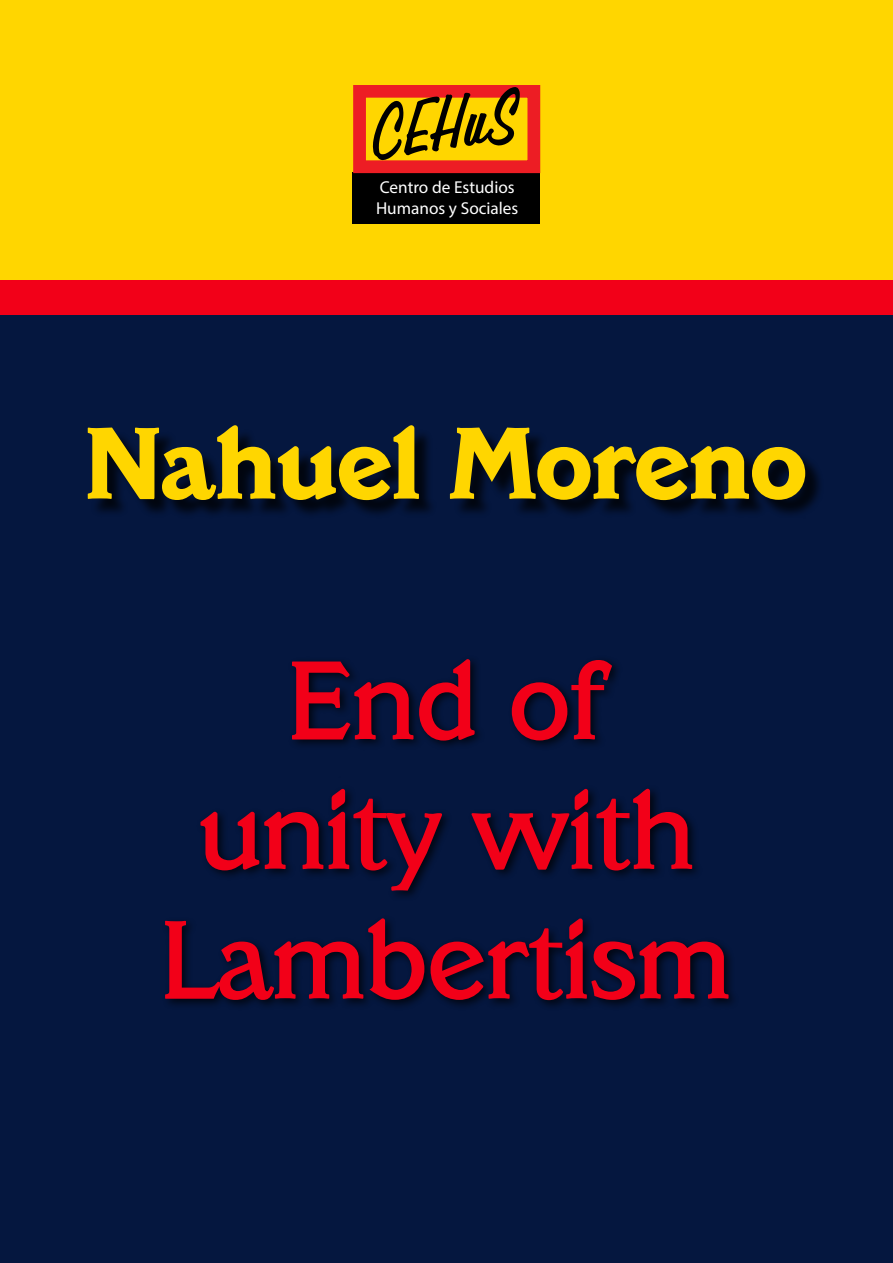
<style>
.page{position:relative;width:893px;height:1263px;background:#fff}
.page>*{position:absolute;margin:0;border:0;box-sizing:border-box;transform-origin:0 0}
.t1{font:500 108px/129.6px "Veracruz";color:#f20018;text-align:center}
.t2{font:700 99px "Veracruz";color:#ffd600}
.t3{font:italic 76.5px "Cg Trophy";color:#000}
.t4{font:17.25px/20.7px "Myriad Pro";color:#fff}
</style>
<div class="page">
<div style="left:0;top:0;width:893px;height:285px;background:#ffd600"></div>
<div style="left:353px;top:172px;width:187px;height:52px;background:#000"></div>
<div style="left:353px;top:85px;width:187px;height:88px;border:13px solid #ed1d24"></div>
<svg style="left:371px;top:85px;width:150px;height:77px"></svg>
<div style="left:0;top:315px;width:893px;height:948px;background:#05173f"></div>
<div style="left:90px;top:428px;width:734px;height:91px;background:#000;opacity:.75"></div>
<div style="left:161px;top:654px;width:578px;height:357px;background:#000;opacity:.75"></div>
<div style="left:0;top:281px;width:893px;height:34px;background:#f20018"></div>
<h3 class="t3" style="left:362px;top:92px;width:150px;rotate:-7deg">CEHuS</h3>
<p class="t4" style="left:376px;top:177px;width:144px">Centro de Estudios<br>Humanos y Sociales</p>
<h2 class="t2" style="left:86px;top:404px;width:722px">Nahuel Moreno</h2>
<h1 class="t1" style="left:162px;top:635px;width:571px">End of unity with<br>Lambertism</h1>
</div>
